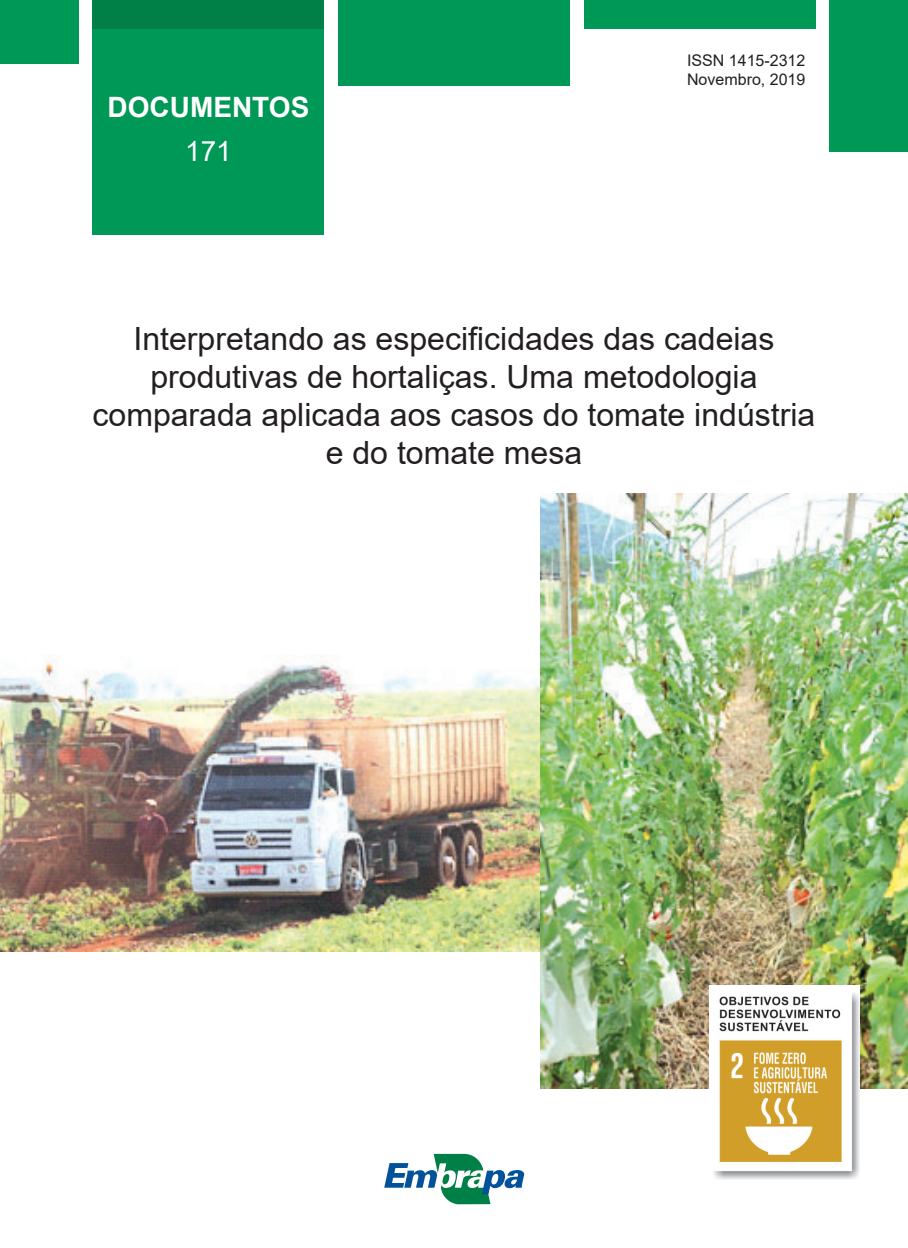
<style>
.page{position:relative;width:908px;height:1248px;background:#fff}
.page>*{position:absolute;margin:0;border:0;box-sizing:border-box;transform-origin:0 0}
.t1{font:32px/38px "Arial";color:#231f20;text-align:center}
.t2{font:700 28px "Arial";color:#fff}
.NUMERO{font:28px "Arial";color:#fff}
.t3{font:16px/19.2px "Arial";color:#231f20}
</style>
<div class="page">
<div style="left:93px;top:0;width:231px;height:235px;background:#009856"></div>
<div style="left:338px;top:0;width:231px;height:85px;background:#009856"></div>
<div style="left:583px;top:0;width:231px;height:28px;background:#009856"></div>
<div style="left:93px;top:0;width:231px;height:28px;background:#007f46"></div>
<svg style="left:384px;top:1153px;width:140px;height:51px"></svg>
<div style="left:829px;top:0;width:78px;height:152px;background:#009856"></div>
<div style="left:0;top:0;width:79px;height:64px;background:#009856"></div>
<img style="left:0;top:655px;width:540px;height:296px">
<img style="left:540px;top:493px;width:367px;height:595px">
<img style="left:709px;top:985px;width:150px;height:194px">
<p class="t2" style="left:107px;top:87px;width:203px">DOCUMENTOS</p>
<p class="NUMERO" style="left:185px;top:131px;width:48px">171</p>
<p class="t3" style="left:686px;top:51px;width:120px">ISSN 1415-2312<br>Novembro, 2019</p>
<p class="t1" style="left:92px;top:319px;width:724px">Interpretando as especificidades das cadeias produtivas de hortaliças. Uma metodologia comparada aplicada aos casos do tomate indústria e do tomate mesa</p>
</div>
